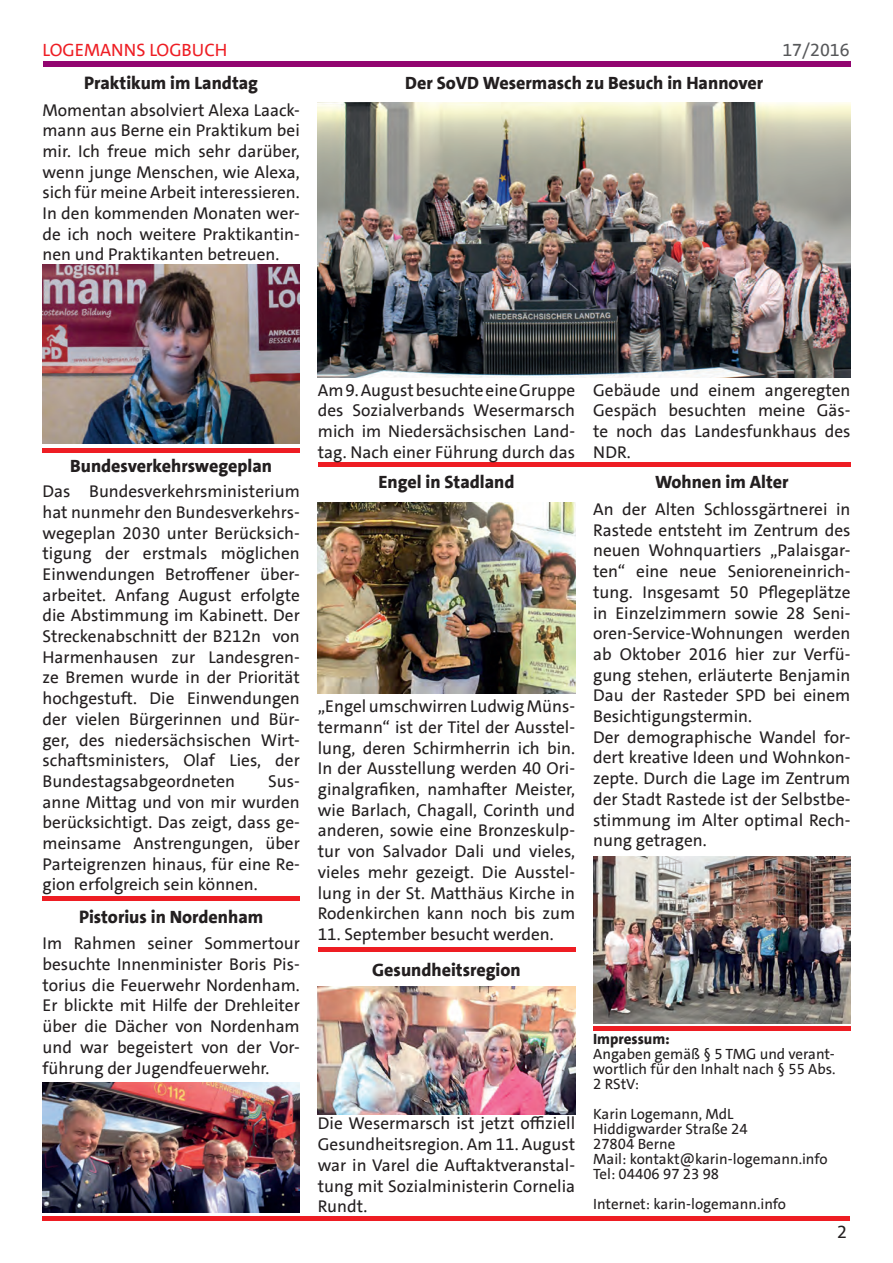
<style>
.page{position:relative;width:893px;height:1263px;background:#fff}
.page>*{position:absolute;margin:0;border:0;box-sizing:border-box;transform-origin:0 0}
.t1{font:800 18px "SPD The Sans";color:#231f20}
.t2{font:18px "SPD The Sans";color:#ee1d23}
.t3{font:18px "SPD The Sans";color:#57585a}
.t4{font:18px "SPD The Sans";color:#231f20}
.t5{font:17.25px/20.7px "SPD The Sans";color:#231f20;text-align:justify}
.t6{font:15px/15px "SPD The Sans";color:#231f20;text-align:justify}
.t7{font:800 15px "SPD The Sans";color:#231f20}
</style>
<div class="page">
<div style="left:43px;top:61px;width:807px;height:6px;background:#920570"></div>
<hr style="left:43px;top:1216px;width:807px;height:4px;background:#ee1d23">
<hr style="left:318px;top:462px;width:532px;height:4px;background:#ee1d23">
<hr style="left:43px;top:896px;width:257px;height:4px;background:#ee1d23">
<hr style="left:593px;top:1026px;width:258px;height:4px;background:#ee1d23">
<hr style="left:318px;top:947px;width:257px;height:4px;background:#ee1d23">
<div style="left:42px;top:448px;width:258px;height:5px;background:#ee1d23"></div>
<img style="left:43px;top:1082px;width:257px;height:130px">
<img style="left:42px;top:265px;width:258px;height:178px">
<img style="left:593px;top:856px;width:257px;height:168px">
<img style="left:318px;top:502px;width:257px;height:191px">
<img style="left:318px;top:103px;width:532px;height:274px">
<img style="left:318px;top:986px;width:257px;height:128px">
<p class="t2" style="left:43px;top:38px;width:186px">LOGEMANNS LOGBUCH</p>
<p class="t3" style="left:782px;top:38px;width:69px">17/2016</p>
<p class="t1" style="left:84px;top:72px;width:175px">Praktikum im Landtag</p>
<p class="t1" style="left:405px;top:72px;width:359px">Der SoVD Wesermasch zu Besuch in Hannover</p>
<p class="t5" style="left:42px;top:99px;width:259px">Momentan absolviert Alexa Laack&shy;mann aus Berne ein Praktikum bei mir. Ich freue mich sehr darüber, wenn junge Menschen, wie Alexa, sich für meine Arbeit interessieren.<br>In den kommenden Monaten wer&shy;de ich noch weitere Praktikantin&shy;nen und Praktikanten betreuen.</p>
<p class="t1" style="left:70px;top:454px;width:203px">Bundesverkehrswegeplan</p>
<p class="t5" style="left:43px;top:481px;width:259px">Das Bundesverkehrsministerium hat nunmehr den Bundesverkehrs&shy;wegeplan 2030 unter Berücksich&shy;tigung der erstmals möglichen Einwendungen Betroffener über&shy;arbeitet. Anfang August erfolgte die Abstimmung im Kabinett. Der Streckenabschnitt der B212n von Harmenhausen zur Landesgren&shy;ze Bremen wurde in der Priorität hochgestuft. Die Einwendungen der vielen Bürgerinnen und Bür&shy;ger, des niedersächsischen Wirt&shy;schaftsministers, Olaf Lies, der Bundestagsabgeordneten</p>
<p class="t5" style="left:43px;top:771px;width:259px;text-indent:226px">Sus&shy;anne Mittag und von mir wurden berücksichtigt. Das zeigt, dass ge&shy;meinsame Anstrengungen, über Parteigrenzen hinaus, für eine Re&shy;gion erfolgreich sein können.</p>
<p class="t1" style="left:79px;top:906px;width:186px">Pistorius in Nordenham</p>
<p class="t5" style="left:43px;top:933px;width:259px">Im Rahmen seiner Sommertour besuchte Innenminister Boris Pis&shy;torius die Feuerwehr Nordenham.<br>Er blickte mit Hilfe der Drehleiter über die Dächer von Nordenham und war begeistert von der Vor&shy;führung der Jugendfeuerwehr.</p>
<p class="t5" style="left:318px;top:380px;width:259px">Am 9. August besuchte eine Gruppe des Sozialverbands Wesermarsch mich im Niedersächsischen Land&shy;tag. Nach einer Führung durch das</p>
<p class="t5" style="left:593px;top:380px;width:259px">Gebäude und einem angeregten Gespäch besuchten meine Gäs&shy;te noch das Landesfunkhaus des NDR.</p>
<p class="t1" style="left:378px;top:471px;width:138px">Engel in Stadland</p>
<p class="t5" style="left:318px;top:696px;width:259px">„Engel umschwirren Ludwig Müns&shy;termann“ ist der Titel der Ausstel&shy;lung, deren Schirmherrin ich bin.<br>In der Ausstellung werden 40 Ori&shy;ginalgrafiken, namhafter Meister, wie Barlach, Chagall, Corinth und anderen, sowie eine Bronzeskulp&shy;tur von Salvador Dali und vieles, vieles mehr gezeigt. Die Ausstel&shy;lung in der St. Matthäus Kirche in Rodenkirchen kann noch bis zum</p>
<p class="t5" style="left:318px;top:924px;width:237px">11. September besucht werden.</p>
<p class="t1" style="left:372px;top:958px;width:150px">Gesundheitsregion</p>
<p class="t1" style="left:655px;top:471px;width:135px">Wohnen im Alter</p>
<p class="t5" style="left:593px;top:499px;width:259px;text-align:left">An der Alten Schlossgärtnerei in<br>Rastede entsteht im Zentrum des neuen Wohnquartiers „Palaisgar&shy;ten“ eine neue Senioreneinrich&shy;tung. Insgesamt 50 Pflegeplätze in Einzelzimmern sowie 28 Seni&shy;oren-Service-Wohnungen werden ab Oktober 2016 hier zur Verfü&shy;gung stehen, erläuterte Benjamin<br>Dau der Rasteder SPD bei einem<br>Besichtigungstermin.<br>Der demographische Wandel for&shy;dert kreative Ideen und Wohnkon&shy;zepte. Durch die Lage im Zentrum der Stadt Rastede ist der Selbstbe&shy;stimmung im Alter optimal Rech&shy;nung getragen.</p>
<p class="t5" style="left:318px;top:1113px;width:259px">Die Wesermarsch ist jetzt offiziell Gesundheitsregion. Am 11. August war in Varel die Auftaktveranstal&shy;tung mit Sozialministerin Cornelia Rundt.</p>
<p class="t7" style="left:593px;top:1030px;width:78px">Impressum:</p>
<p class="t6" style="left:593px;top:1047px;width:244px">Angaben gemäß § 5 TMG und verant&shy;wortlich für den Inhalt nach § 55 Abs.<br>2 RStV:</p>
<p class="t6" style="left:593px;top:1107px;width:236px;text-align:left">Karin Logemann, MdL<br>Hiddigwarder Straße 24<br>27804 Berne<br>Mail: kontakt@karin-logemann.info<br>Tel: 04406 97 23 98</p>
<p class="t6" style="left:593px;top:1197px;width:194px">Internet: karin-logemann.info</p>
<p class="t4" style="left:837px;top:1220px;width:11px">2</p>
</div>
